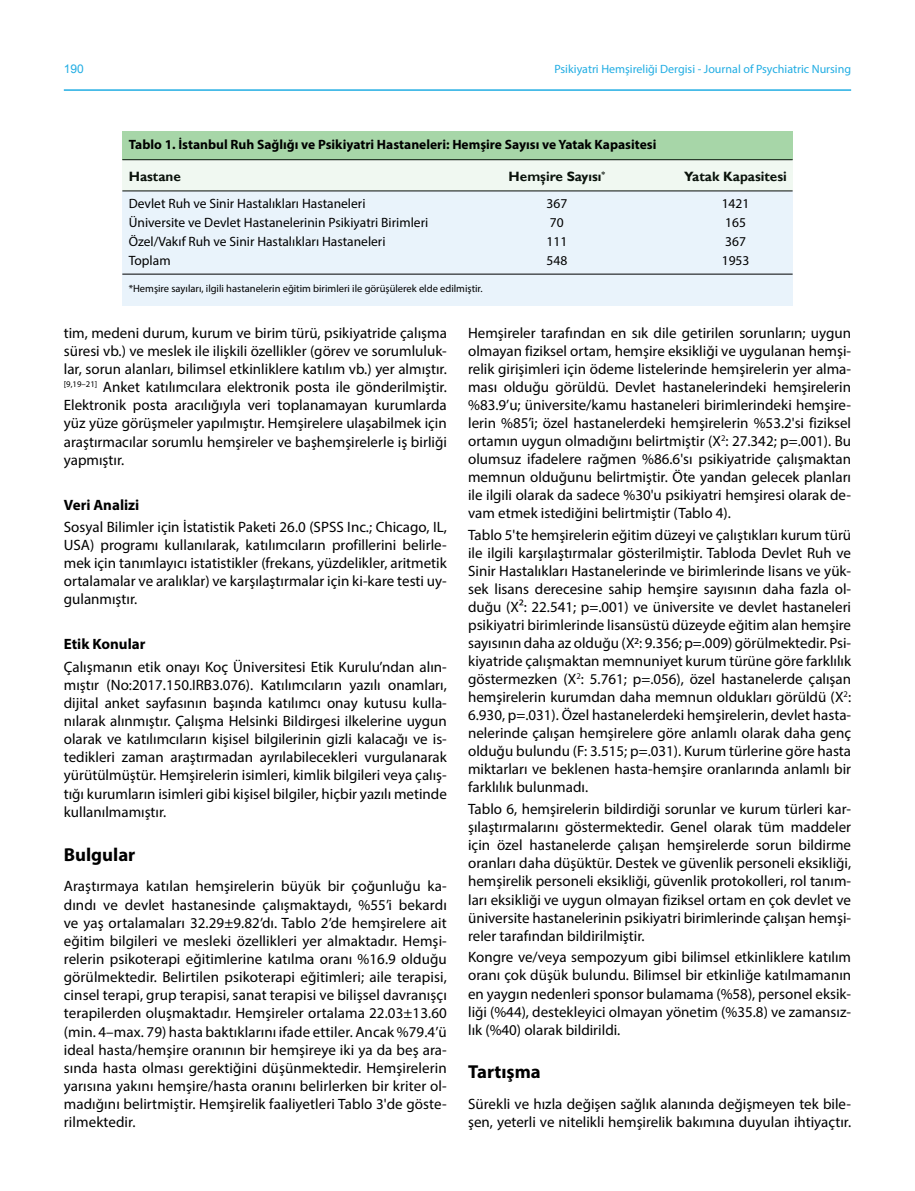
<style>
.page{position:relative;width:915px;height:1191px;background:#fff}
.page>*{position:absolute;margin:0;border:0;box-sizing:border-box;transform-origin:0 0}
.t1{font:700 18.75px "Myriad Pro";color:#000}
.t2{font:15px/18px "Myriad Pro";color:#000;text-align:justify}
.t3{font:700 15px "Myriad Pro";color:#000}
.t4{font:13.5px "Myriad Pro";color:#000}
.t5{font:700 13.5px "Myriad Pro";color:#000}
.t6{font:700 13.5px "Gill Sans";color:#000}
.t7{font:12px "Myriad Pro";color:#21ade3}
.t8{font:12px "Arial";color:#21ade3}
.t9{font:10.5px "Myriad Pro";color:#000}
</style>
<div class="page">
<hr style="left:64px;top:89px;width:786px;height:2px;background:#21ade3">
<div style="left:122px;top:131px;width:670px;height:28px;background:#a7d6a8"></div>
<div style="left:122px;top:191px;width:670px;height:114px;background:#e9f3fb"></div>
<hr style="left:122px;top:191px;width:670px;height:1px;background:#000">
<hr style="left:122px;top:274px;width:670px;height:1px;background:#000">
<div style="left:122px;top:159px;width:670px;height:32px;background:#f0f8f1"></div>
<p class="t8" style="left:64px;top:60px;width:22px">190</p>
<p class="t7" style="left:554px;top:61px;width:298px">Psikiyatri Hemşireliği Dergisi - Journal of Psychiatric Nursing</p>
<p class="t5" style="left:129px;top:136px;width:529px">Tablo 1. İstanbul Ruh Sağlığı ve Psikiyatri Hastaneleri: Hemşire Sayısı ve Yatak Kapasitesi</p>
<p class="t6" style="left:129px;top:169px;width:54px">Hastane</p>
<p class="t6" style="left:508px;top:169px;width:98px">Hemşire Sayısı<sup>*</sup></p>
<p class="t6" style="left:684px;top:169px;width:104px">Yatak Kapasitesi</p>
<p class="t4" style="left:129px;top:196px;width:238px">Devlet Ruh ve Sinir Hastalıkları Hastaneleri</p>
<p class="t4" style="left:546px;top:196px;width:22px">367</p>
<p class="t4" style="left:721px;top:196px;width:29px">1421</p>
<p class="t4" style="left:129px;top:214px;width:301px">Üniversite ve Devlet Hastanelerinin Psikiyatri Birimleri</p>
<p class="t4" style="left:550px;top:214px;width:15px">70</p>
<p class="t4" style="left:725px;top:214px;width:22px">165</p>
<p class="t4" style="left:129px;top:233px;width:258px">Özel/Vakıf Ruh ve Sinir Hastalıkları Hastaneleri</p>
<p class="t4" style="left:546px;top:233px;width:22px">111</p>
<p class="t4" style="left:725px;top:233px;width:22px">367</p>
<p class="t4" style="left:129px;top:252px;width:43px">Toplam</p>
<p class="t4" style="left:546px;top:252px;width:22px">548</p>
<p class="t4" style="left:721px;top:252px;width:29px">1953</p>
<p class="t9" style="left:129px;top:282px;width:355px">*Hemşire sayıları, ilgili hastanelerin eğitim birimleri ile görüşülerek elde edilmiştir.</p>
<p class="t2" style="left:64px;top:323px;width:384px">tim, medeni durum, kurum ve birim türü, psikiyatride çalışma süresi vb.) ve meslek ile ilişkili özellikler (görev ve sorumluluk&shy;lar, sorun alanları, bilimsel etkinliklere katılım vb.) yer almıştır. <sup>[9,19–21]</sup> Anket katılımcılara elektronik posta ile gönderilmiştir.<br>Elektronik posta aracılığıyla veri toplanamayan kurumlarda yüz yüze görüşmeler yapılmıştır. Hemşirelere ulaşabilmek için araştırmacılar sorumlu hemşireler ve başhemşirelerle iş birliği yapmıştır.</p>
<p class="t3" style="left:64px;top:494px;width:77px">Veri Analizi</p>
<p class="t2" style="left:64px;top:517px;width:384px">Sosyal Bilimler için İstatistik Paketi 26.0 (SPSS Inc.; Chicago, IL, USA) programı kullanılarak, katılımcıların profillerini belirle&shy;mek için tanımlayıcı istatistikler (frekans, yüzdelikler, aritmetik ortalamalar ve aralıklar) ve karşılaştırmalar için ki-kare testi uy&shy;gulanmıştır.</p>
<p class="t3" style="left:64px;top:634px;width:83px">Etik Konular</p>
<p class="t2" style="left:64px;top:657px;width:384px">Çalışmanın etik onayı Koç Üniversitesi Etik Kurulu’ndan alın&shy;mıştır (No:2017.150.IRB3.076). Katılımcıların yazılı onamları, dijital anket sayfasının başında katılımcı onay kutusu kulla&shy;nılarak alınmıştır. Çalışma Helsinki Bildirgesi ilkelerine uygun olarak ve katılımcıların kişisel bilgilerinin gizli kalacağı ve is&shy;tedikleri zaman araştırmadan ayrılabilecekleri vurgulanarak yürütülmüştür. Hemşirelerin isimleri, kimlik bilgileri veya çalış&shy;tığı kurumların isimleri gibi kişisel bilgiler, hiçbir yazılı metinde kullanılmamıştır.</p>
<p class="t1" style="left:64px;top:842px;width:73px">Bulgular</p>
<p class="t2" style="left:64px;top:877px;width:384px">Araştırmaya katılan hemşirelerin büyük bir çoğunluğu ka&shy;dındı ve devlet hastanesinde çalışmaktaydı, %55’i bekardı ve yaş ortalamaları 32.29±9.82’dı. Tablo 2’de hemşirelere ait eğitim bilgileri ve mesleki özellikleri yer almaktadır. Hemşi&shy;relerin psikoterapi eğitimlerine katılma oranı %16.9 olduğu görülmektedir. Belirtilen psikoterapi eğitimleri; aile terapisi, cinsel terapi, grup terapisi, sanat terapisi ve bilişsel davranışçı terapilerden oluşmaktadır. Hemşireler ortalama 22.03±13.60 (min. 4–max. 79) hasta baktıklarını ifade ettiler. Ancak %79.4’ü ideal hasta/hemşire oranının bir hemşireye iki ya da beş ara&shy;sında hasta olması gerektiğini düşünmektedir. Hemşirelerin yarısına yakını hemşire/hasta oranını belirlerken bir kriter ol&shy;madığını belirtmiştir. Hemşirelik faaliyetleri Tablo 3'de göste&shy;rilmektedir.</p>
<p class="t2" style="left:468px;top:323px;width:384px">Hemşireler tarafından en sık dile getirilen sorunların; uygun olmayan fiziksel ortam, hemşire eksikliği ve uygulanan hemşi&shy;relik girişimleri için ödeme listelerinde hemşirelerin yer alma&shy;ması olduğu görüldü. Devlet hastanelerindeki hemşirelerin %83.9’u; üniversite/kamu hastaneleri birimlerindeki hemşire&shy;lerin %85’i; özel hastanelerdeki hemşirelerin %53.2'si fiziksel ortamın uygun olmadığını belirtmiştir (X<sup>2</sup>: 27.342; p=.001). Bu olumsuz ifadelere rağmen %86.6'sı psikiyatride çalışmaktan memnun olduğunu belirtmiştir. Öte yandan gelecek planları ile ilgili olarak da sadece %30'u psikiyatri hemşiresi olarak de&shy;vam etmek istediğini belirtmiştir (Tablo 4).</p>
<p class="t2" style="left:468px;top:526px;width:384px">Tablo 5'te hemşirelerin eğitim düzeyi ve çalıştıkları kurum türü ile ilgili karşılaştırmalar gösterilmiştir. Tabloda Devlet Ruh ve Sinir Hastalıkları Hastanelerinde ve birimlerinde lisans ve yük&shy;sek lisans derecesine sahip hemşire sayısının daha fazla ol&shy;duğu (X2: 22.541; p=.001) ve üniversite ve devlet hastaneleri psikiyatri birimlerinde lisansüstü düzeyde eğitim alan hemşire sayısının daha az olduğu (X2: 9.356; p=.009) görülmektedir. Psi&shy;kiyatride çalışmaktan memnuniyet kurum türüne göre farklılık göstermezken (X<sup>2</sup>: 5.761; p=.056), özel hastanelerde çalışan hemşirelerin kurumdan daha memnun oldukları görüldü (X<sup>2</sup>:<br>6.930, p=.031). Özel hastanelerdeki hemşirelerin, devlet hasta&shy;nelerinde çalışan hemşirelere göre anlamlı olarak daha genç olduğu bulundu (F: 3.515; p=.031). Kurum türlerine göre hasta miktarları ve beklenen hasta-hemşire oranlarında anlamlı bir farklılık bulunmadı.</p>
<p class="t2" style="left:468px;top:800px;width:384px">Tablo 6, hemşirelerin bildirdiği sorunlar ve kurum türleri kar&shy;şılaştırmalarını göstermektedir. Genel olarak tüm maddeler için özel hastanelerde çalışan hemşirelerde sorun bildirme oranları daha düşüktür. Destek ve güvenlik personeli eksikliği, hemşirelik personeli eksikliği, güvenlik protokolleri, rol tanım&shy;ları eksikliği ve uygun olmayan fiziksel ortam en çok devlet ve üniversite hastanelerinin psikiyatri birimlerinde çalışan hemşi&shy;reler tarafından bildirilmiştir.</p>
<p class="t2" style="left:468px;top:948px;width:384px">Kongre ve/veya sempozyum gibi bilimsel etkinliklere katılım oranı çok düşük bulundu. Bilimsel bir etkinliğe katılmamanın en yaygın nedenleri sponsor bulamama (%58), personel eksik&shy;liği (%44), destekleyici olmayan yönetim (%35.8) ve zamansız&shy;lık (%40) olarak bildirildi.</p>
<p class="t1" style="left:468px;top:1059px;width:74px">Tartışma</p>
<p class="t2" style="left:468px;top:1094px;width:384px">Sürekli ve hızla değişen sağlık alanında değişmeyen tek bile&shy;şen, yeterli ve nitelikli hemşirelik bakımına duyulan ihtiyaçtır.</p>
</div>
